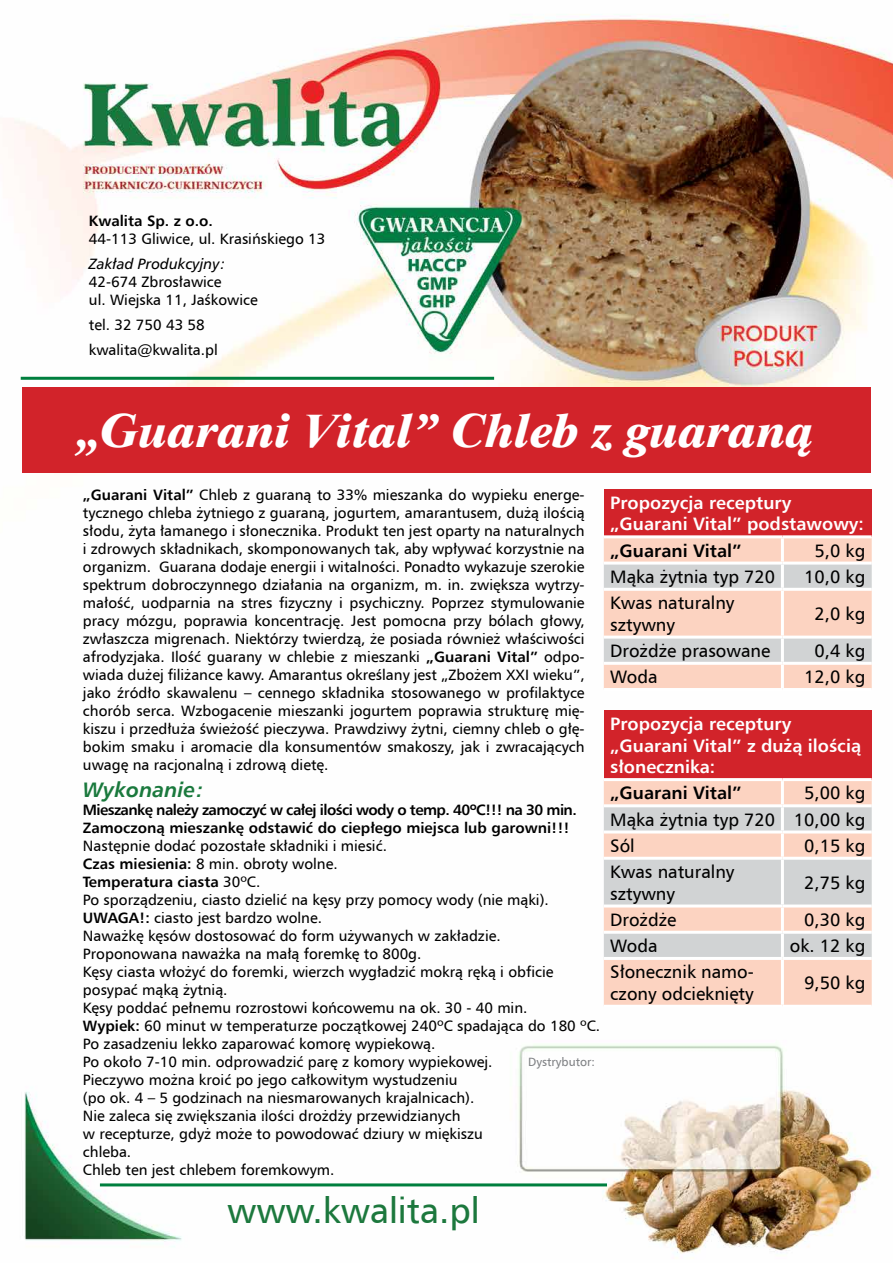
<style>
.page{position:relative;width:893px;height:1263px;background:#fff}
.page>*{position:absolute;margin:0;border:0;box-sizing:border-box;transform-origin:0 0}
.t1{font:italic 48px "Dutch 801 X Bd EU";color:#fff}
.t2{font:36px "Humnst 777 EU";color:#1c783d}
.t3{font:italic 700 21px "Humnst 777 EU";color:#1a793d}
.t4{font:18px/21.6px "Humnst 777 EU";color:#000}
.t5{font:700 18px/21.6px "Humnst 777 EU";color:#fff}
.t6{font:700 18px "Humnst 777 EU";color:#000}
.t7{font:15px/18px "Humnst 777 EU";color:#000}
.t8{font:700 15px/18px "Humnst 777 EU";color:#000}
.t9{font:italic 15px "Humnst 777 EU";color:#000}
.t10{font:12px "Humnst 777 EU";color:#808285}
.s1{font-weight:700}
</style>
<div class="page">
<img style="left:14px;top:14px;width:879px;height:1240px">
<hr style="left:21px;top:377px;width:473px;height:3px;background:#007f3e">
<hr style="left:100px;top:1183px;width:507px;height:3px;background:#007f3e">
<div style="left:22px;top:387px;width:849px;height:85px;background:#d2232a"></div>
<div style="left:604px;top:489px;width:268px;height:48px;background:#d2232a"></div>
<svg style="left:604px;top:538px;width:268px;height:150px;background:#edd3c8"></svg>
<hr style="left:604px;top:535px;width:178px;height:3px;background:#fff">
<hr style="left:782px;top:535px;width:90px;height:3px;background:#fff">
<hr style="left:781px;top:538px;width:3px;height:24px;background:#fff">
<hr style="left:604px;top:562px;width:178px;height:3px;background:#fff">
<hr style="left:782px;top:562px;width:90px;height:3px;background:#fff">
<hr style="left:781px;top:565px;width:3px;height:23px;background:#fff">
<hr style="left:604px;top:588px;width:178px;height:3px;background:#fff">
<hr style="left:782px;top:588px;width:90px;height:3px;background:#fff">
<hr style="left:781px;top:591px;width:3px;height:45px;background:#fff">
<hr style="left:604px;top:636px;width:178px;height:3px;background:#fff">
<hr style="left:782px;top:636px;width:90px;height:3px;background:#fff">
<hr style="left:781px;top:639px;width:3px;height:23px;background:#fff">
<hr style="left:604px;top:662px;width:178px;height:3px;background:#fff">
<hr style="left:782px;top:662px;width:90px;height:3px;background:#fff">
<hr style="left:781px;top:665px;width:3px;height:23px;background:#fff">
<hr style="left:604px;top:688px;width:178px;height:3px;background:#fff">
<hr style="left:782px;top:688px;width:90px;height:3px;background:#fff">
<div style="left:604px;top:710px;width:268px;height:69px;background:#d2232a"></div>
<div style="left:604px;top:781px;width:268px;height:224px;background:#fcd3c1"></div>
<div style="left:604px;top:807px;width:268px;height:23px;background:#d1d3d4"></div>
<svg style="left:604px;top:860px;width:268px;height:97px;background:#dcd3cf"></svg>
<hr style="left:604px;top:778px;width:178px;height:3px;background:#fff">
<hr style="left:782px;top:778px;width:90px;height:3px;background:#fff">
<hr style="left:781px;top:781px;width:3px;height:23px;background:#fff">
<hr style="left:604px;top:804px;width:178px;height:3px;background:#fff">
<hr style="left:782px;top:804px;width:90px;height:3px;background:#fff">
<hr style="left:781px;top:807px;width:3px;height:23px;background:#fff">
<hr style="left:604px;top:830px;width:178px;height:3px;background:#fff">
<hr style="left:782px;top:830px;width:90px;height:3px;background:#fff">
<hr style="left:781px;top:833px;width:3px;height:24px;background:#fff">
<hr style="left:604px;top:857px;width:178px;height:3px;background:#fff">
<hr style="left:782px;top:857px;width:90px;height:3px;background:#fff">
<hr style="left:781px;top:860px;width:3px;height:44px;background:#fff">
<hr style="left:604px;top:904px;width:178px;height:3px;background:#fff">
<hr style="left:782px;top:904px;width:90px;height:3px;background:#fff">
<hr style="left:781px;top:907px;width:3px;height:24px;background:#fff">
<hr style="left:604px;top:931px;width:178px;height:3px;background:#fff">
<hr style="left:782px;top:931px;width:90px;height:3px;background:#fff">
<hr style="left:781px;top:934px;width:3px;height:23px;background:#fff">
<hr style="left:604px;top:957px;width:178px;height:3px;background:#fff">
<hr style="left:782px;top:957px;width:90px;height:3px;background:#fff">
<hr style="left:781px;top:960px;width:3px;height:45px;background:#fff">
<hr style="left:604px;top:1005px;width:178px;height:3px;background:#fff">
<hr style="left:782px;top:1005px;width:90px;height:3px;background:#fff">
<p class="t8" style="left:89px;top:211px;width:126px">Kwalita Sp. z o.o.</p>
<p class="t7" style="left:89px;top:229px;width:238px">44-113 Gliwice, ul. Krasińskiego 13</p>
<p class="t9" style="left:89px;top:254px;width:138px">Zakład Produkcyjny:</p>
<p class="t7" style="left:89px;top:272px;width:170px">42-674 Zbrosławice<br>ul. Wiejska 11, Jaśkowice</p>
<p class="t7" style="left:89px;top:312px;width:130px;line-height:25.2px">tel. 32 750 43 58 kwalita@kwalita.pl</p>
<h1 class="t1" style="left:78px;top:400px;width:739px">„Guarani Vital” Chleb z guaraną</h1>
<p class="t7" style="left:83px;top:486px;width:503px;text-align:justify"><span class="s1">„Guarani Vital”</span> Chleb z guaraną to 33% mieszanka do wypieku energe&shy;tycznego chleba żytniego z guaraną, jogurtem, amarantusem, dużą ilością słodu, żyta łamanego i słonecznika. Produkt ten jest oparty na naturalnych i zdrowych składnikach, skomponowanych tak, aby wpływać korzystnie na organizm. Guarana dodaje energii i witalności. Ponadto wykazuje szerokie spektrum dobroczynnego działania na organizm, m. in. zwiększa wytrzy&shy;małość, uodparnia na stres fizyczny i psychiczny. Poprzez stymulowanie pracy mózgu, poprawia koncentrację. Jest pomocna przy bólach głowy, zwłaszcza migrenach. Niektórzy twierdzą, że posiada również właściwości afrodyzjaka. Ilość guarany w chlebie z mieszanki <span class="s1">„Guarani Vital”</span> odpo&shy;wiada dużej filiżance kawy. Amarantus określany jest „Zbożem XXI wieku”, jako źródło skawalenu – cennego składnika stosowanego w profilaktyce chorób serca. Wzbogacenie mieszanki jogurtem poprawia strukturę mię&shy;kiszu i przedłuża świeżość pieczywa. Prawdziwy żytni, ciemny chleb o głę&shy;bokim smaku i aromacie dla konsumentów smakoszy, jak i zwracających uwagę na racjonalną i zdrową dietę.</p>
<p class="t5" style="left:610px;top:492px;width:255px">Propozycja receptury „Guarani Vital” podstawowy:</p>
<p class="t6" style="left:610px;top:539px;width:133px">„Guarani Vital”</p>
<p class="t4" style="left:815px;top:539px;width:52px">5,0 kg</p>
<p class="t4" style="left:610px;top:565px;width:167px">Mąka żytnia typ 720</p>
<p class="t4" style="left:804px;top:565px;width:63px">10,0 kg</p>
<p class="t4" style="left:610px;top:592px;width:126px">Kwas naturalny sztywny</p>
<p class="t4" style="left:815px;top:602px;width:52px">2,0 kg</p>
<p class="t4" style="left:610px;top:639px;width:162px">Drożdże prasowane</p>
<p class="t4" style="left:815px;top:639px;width:52px">0,4 kg</p>
<p class="t4" style="left:610px;top:666px;width:49px">Woda</p>
<p class="t4" style="left:804px;top:666px;width:63px">12,0 kg</p>
<p class="t5" style="left:610px;top:713px;width:252px">Propozycja receptury „Guarani Vital” z dużą ilością słonecznika:</p>
<p class="t6" style="left:610px;top:782px;width:133px">„Guarani Vital”</p>
<h3 class="t3" style="left:83px;top:776px;width:123px">Wykonanie:</h3>
<p class="t8" style="left:83px;top:800px;width:495px">Mieszankę należy zamoczyć w całej ilości wody o temp. 40ºC!!! na 30 min.<br>Zamoczoną mieszankę odstawić do ciepłego miejsca lub garowni!!!</p>
<p class="t7" style="left:83px;top:836px;width:519px">Następnie dodać pozostałe składniki i miesić.<br><span class="s1">Czas miesienia:</span> 8 min. obroty wolne.<br><span class="s1">Temperatura ciasta</span> 30ºC.<br>Po sporządzeniu, ciasto dzielić na kęsy przy pomocy wody (nie mąki).<br><span class="s1">UWAGA!:</span> ciasto jest bardzo wolne.<br>Naważkę kęsów dostosować do form używanych w zakładzie.<br>Proponowana naważka na małą foremkę to 800g.<br>Kęsy ciasta włożyć do foremki, wierzch wygładzić mokrą ręką i obficie posypać mąką żytnią.<br>Kęsy poddać pełnemu rozrostowi końcowemu na ok. 30 - 40 min.<br><span class="s1">Wypiek:</span> 60 minut w temperaturze początkowej 240ºC spadająca do 180 ºC.<br>Po zasadzeniu lekko zaparować komorę wypiekową.<br>Po około 7-10 min. odprowadzić parę z komory wypiekowej.<br>Pieczywo można kroić po jego całkowitym wystudzeniu<br>(po ok. 4 – 5 godzinach na niesmarowanych krajalnicach).<br>Nie zaleca się zwiększania ilości drożdży przewidzianych<br>w recepturze, gdyż może to powodować dziury w miękiszu<br>chleba.<br>Chleb ten jest chlebem foremkowym.</p>
<p class="t4" style="left:610px;top:780px;width:257px;line-height:26.2px;text-align:justify;text-indent:194px">5,00 kg Mąka żytnia typ 720 10,00 kg Sól</p>
<p class="t4" style="left:804px;top:834px;width:63px">0,15 kg</p>
<p class="t4" style="left:610px;top:861px;width:126px">Kwas naturalny sztywny</p>
<p class="t4" style="left:804px;top:871px;width:63px">2,75 kg</p>
<p class="t4" style="left:610px;top:908px;width:68px">Drożdże</p>
<p class="t4" style="left:804px;top:908px;width:63px">0,30 kg</p>
<p class="t4" style="left:610px;top:935px;width:49px">Woda</p>
<p class="t4" style="left:790px;top:935px;width:77px">ok. 12 kg</p>
<p class="t4" style="left:610px;top:961px;width:145px">Słonecznik namo&shy;czony odcieknięty</p>
<p class="t4" style="left:804px;top:972px;width:63px">9,50 kg</p>
<p class="t10" style="left:528px;top:1054px;width:68px">Dystrybutor:</p>
<h2 class="t2" style="left:227px;top:1188px;width:254px">www.kwalita.pl</h2>
</div>
